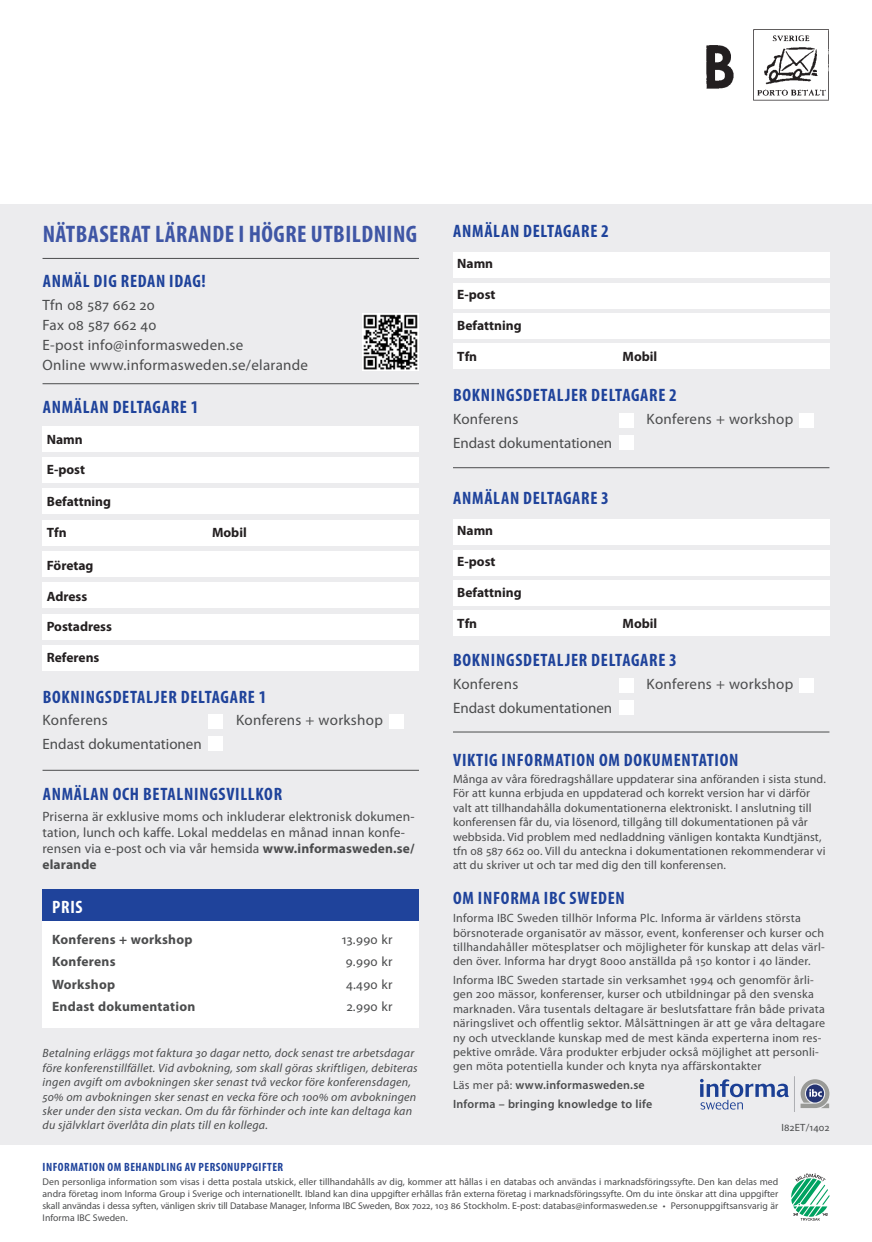
<style>
.page{position:relative;width:872px;height:1242px;background:#fff}
.page>*{position:absolute;margin:0;border:0;box-sizing:border-box;transform-origin:0 0}
.t1{font:700 condensed 24px "Myriad Pro";letter-spacing:.02em;color:#3f56a5}
.t2{font:700 condensed 18px "Myriad Pro";letter-spacing:.04em;color:#1f439b}
.t3{font:700 condensed 18px "Myriad Pro";color:#fff}
._6-Datum_baksidan{font:15px "Myriad Pro";letter-spacing:.01em;color:#4b4c4d}
._2-Programpunkter_Bu{font:15px "Myriad Pro";letter-spacing:.02em;color:#4b4c4d}
._2-Programpunkter{font:13.5px/16.2px "Myriad Pro";letter-spacing:.01em;color:#4b4c4d}
.t4{font:700 13.5px "Myriad Pro";color:#231f20}
._2-Programpunkter-2{font:700 13.5px "Myriad Pro";letter-spacing:.02em;color:#4b4c4d}
._2-Programpunkter-3{font:12px/14.4px "Myriad Pro";letter-spacing:.02em;color:#4b4c4d}
._2-Namn{font:italic 12px/14.4px "Myriad Pro";letter-spacing:.02em;color:#4b4c4d}
._2-Programpunkter-4{font:600 12px "Myriad Pro";letter-spacing:.02em;color:#4b4c4d}
.t5{font:700 condensed 12px "Myriad Pro";letter-spacing:.04em;color:#1f439b}
._2-Programpunkter-5{font:10.5px "Myriad Pro";letter-spacing:.02em;color:#4b4c4d}
.t6{font:9.75px/12px "Myriad Pro";letter-spacing:.005em;color:#4b4c4d;text-align:justify}
.s1{font-weight:700}
.s2{font-weight:400}
</style>
<div class="page">
<div style="left:0;top:204px;width:872px;height:940px;background:#ececee"></div>
<img style="left:706px;top:29px;width:123px;height:72px">
<div style="left:43px;top:426px;width:376px;height:25px;background:#fff"></div>
<div style="left:43px;top:457px;width:376px;height:26px;background:#fff"></div>
<div style="left:43px;top:488px;width:376px;height:26px;background:#fff"></div>
<div style="left:43px;top:520px;width:376px;height:25px;background:#fff"></div>
<div style="left:43px;top:551px;width:376px;height:26px;background:#fff"></div>
<div style="left:43px;top:583px;width:376px;height:25px;background:#fff"></div>
<div style="left:43px;top:614px;width:376px;height:25px;background:#fff"></div>
<div style="left:43px;top:645px;width:376px;height:26px;background:#fff"></div>
<div style="left:453px;top:253px;width:376px;height:25px;background:#fff"></div>
<div style="left:453px;top:283px;width:376px;height:25px;background:#fff"></div>
<div style="left:453px;top:313px;width:376px;height:26px;background:#fff"></div>
<div style="left:453px;top:344px;width:376px;height:25px;background:#fff"></div>
<img style="left:362px;top:314px;width:57px;height:56px">
<div style="left:389px;top:714px;width:15px;height:15px;background:#fff"></div>
<div style="left:208px;top:714px;width:15px;height:15px;background:#fff"></div>
<div style="left:208px;top:736px;width:15px;height:15px;background:#fff"></div>
<div style="left:43px;top:895px;width:376px;height:133px;background:#fff"></div>
<div style="left:43px;top:889px;width:376px;height:32px;background:#1f439b"></div>
<div style="left:453px;top:519px;width:376px;height:26px;background:#fff"></div>
<div style="left:453px;top:550px;width:376px;height:25px;background:#fff"></div>
<div style="left:453px;top:580px;width:376px;height:26px;background:#fff"></div>
<div style="left:453px;top:610px;width:376px;height:26px;background:#fff"></div>
<hr style="left:43px;top:258px;width:376px;height:1px;background:#4b4c4d">
<hr style="left:43px;top:383px;width:376px;height:1px;background:#4b4c4d">
<hr style="left:43px;top:770px;width:376px;height:1px;background:#4b4c4d">
<hr style="left:453px;top:731px;width:376px;height:1px;background:#4b4c4d">
<hr style="left:453px;top:467px;width:376px;height:1px;background:#4b4c4d">
<div style="left:799px;top:413px;width:15px;height:15px;background:#fff"></div>
<div style="left:619px;top:413px;width:14px;height:15px;background:#fff"></div>
<div style="left:619px;top:435px;width:14px;height:15px;background:#fff"></div>
<div style="left:799px;top:678px;width:15px;height:15px;background:#fff"></div>
<div style="left:619px;top:678px;width:14px;height:15px;background:#fff"></div>
<div style="left:619px;top:700px;width:14px;height:15px;background:#fff"></div>
<svg style="left:791px;top:1173px;width:38px;height:47px"></svg>
<svg style="left:700px;top:1079px;width:88px;height:30px"></svg>
<hr style="left:794px;top:1076px;width:1px;height:36px;background:#aeafb3">
<svg style="left:800px;top:1079px;width:29px;height:29px"></svg>
<p class="t1" style="left:43px;top:220px;width:376px">NÄTBASERAT LÄRANDE I HÖGRE UTBILDNING</p>
<p class="t2" style="left:43px;top:271px;width:164px">ANMÄL DIG REDAN IDAG!</p>
<p class="_2-Programpunkter_Bu" style="left:43px;top:296px;width:114px">Tfn 08 587 662 20</p>
<p class="_2-Programpunkter_Bu" style="left:43px;top:316px;width:115px">Fax 08 587 662 40</p>
<p class="_2-Programpunkter_Bu" style="left:43px;top:337px;width:202px">E-post info@informasweden.se</p>
<p class="_2-Programpunkter_Bu" style="left:43px;top:357px;width:267px">Online www.informasweden.se/elarande</p>
<p class="t2" style="left:43px;top:397px;width:157px">ANMÄLAN DELTAGARE 1</p>
<p class="t4" style="left:47px;top:431px;width:37px">Namn</p>
<p class="t4" style="left:47px;top:462px;width:40px">E-post</p>
<p class="t4" style="left:47px;top:494px;width:66px">Befattning</p>
<p class="t4" style="left:47px;top:525px;width:21px">Tfn</p>
<p class="t4" style="left:212px;top:525px;width:36px">Mobil</p>
<p class="t4" style="left:47px;top:557px;width:48px">Företag</p>
<p class="t4" style="left:47px;top:588px;width:42px">Adress</p>
<p class="t4" style="left:47px;top:619px;width:67px">Postadress</p>
<p class="t4" style="left:47px;top:650px;width:54px">Referens</p>
<p class="t2" style="left:43px;top:686px;width:225px">BOKNINGSDETALJER DELTAGARE 1</p>
<p class="_6-Datum_baksidan" style="left:43px;top:711px;width:67px">Konferens</p>
<p class="_6-Datum_baksidan" style="left:236px;top:711px;width:148px">Konferens + workshop</p>
<p class="_6-Datum_baksidan" style="left:43px;top:736px;width:161px">Endast dokumentationen</p>
<p class="t2" style="left:43px;top:784px;width:241px">ANMÄLAN OCH BETALNINGSVILLKOR</p>
<p class="_2-Programpunkter" style="left:43px;top:808px;width:373px">Priserna är exklusive moms och inkluderar elektronisk dokumen&shy;tation, lunch och kaffe. Lokal meddelas en månad innan konfe&shy;rensen via e-post och via vår hemsida <span class="s1">www.informasweden.se/ elarande</span></p>
<p class="t3" style="left:52px;top:897px;width:32px">PRIS</p>
<p class="_2-Programpunkter-2" style="left:52px;top:931px;width:142px">Konferens + workshop</p>
<p class="_2-Programpunkter" style="left:342px;top:931px;width:53px">13.990 kr</p>
<p class="_2-Programpunkter-2" style="left:52px;top:954px;width:65px">Konferens</p>
<p class="_2-Programpunkter" style="left:346px;top:954px;width:49px">9.990 kr</p>
<p class="_2-Programpunkter-2" style="left:52px;top:976px;width:65px">Workshop</p>
<p class="_2-Programpunkter" style="left:346px;top:976px;width:48px">4.490 kr</p>
<p class="_2-Programpunkter-2" style="left:52px;top:999px;width:145px">Endast dokumentation</p>
<p class="_2-Programpunkter" style="left:347px;top:999px;width:48px">2.990 kr</p>
<p class="_2-Namn" style="left:43px;top:1046px;width:377px">Betalning erläggs mot faktura 30 dagar netto, dock senast tre arbetsdagar före konferenstillfället. Vid avbokning, som skall göras skriftligen, debiteras ingen avgift om avbokningen sker senast två veckor före konferensdagen, 50% om avbokningen sker senast en vecka före och 100% om avbokningen sker under den sista veckan. Om du får förhinder och inte kan deltaga kan du självklart överlåta din plats till en kollega.</p>
<p class="t2" style="left:453px;top:221px;width:157px">ANMÄLAN DELTAGARE 2</p>
<p class="t4" style="left:457px;top:256px;width:37px">Namn</p>
<p class="t4" style="left:457px;top:287px;width:40px">E-post</p>
<p class="t4" style="left:457px;top:318px;width:66px">Befattning</p>
<p class="t4" style="left:457px;top:349px;width:21px">Tfn</p>
<p class="t4" style="left:622px;top:349px;width:36px">Mobil</p>
<p class="t2" style="left:453px;top:385px;width:225px">BOKNINGSDETALJER DELTAGARE 2</p>
<p class="_6-Datum_baksidan" style="left:453px;top:410px;width:67px">Konferens</p>
<p class="_6-Datum_baksidan" style="left:646px;top:410px;width:148px">Konferens + workshop</p>
<p class="_6-Datum_baksidan" style="left:453px;top:435px;width:161px">Endast dokumentationen</p>
<p class="t2" style="left:453px;top:488px;width:157px">ANMÄLAN DELTAGARE 3</p>
<p class="t4" style="left:457px;top:523px;width:37px">Namn</p>
<p class="t4" style="left:457px;top:553px;width:40px">E-post</p>
<p class="t4" style="left:457px;top:585px;width:66px">Befattning</p>
<p class="t4" style="left:457px;top:616px;width:21px">Tfn</p>
<p class="t4" style="left:622px;top:616px;width:36px">Mobil</p>
<p class="t2" style="left:453px;top:650px;width:225px">BOKNINGSDETALJER DELTAGARE 3</p>
<p class="_6-Datum_baksidan" style="left:453px;top:675px;width:67px">Konferens</p>
<p class="_6-Datum_baksidan" style="left:646px;top:675px;width:148px">Konferens + workshop</p>
<p class="_6-Datum_baksidan" style="left:453px;top:700px;width:161px">Endast dokumentationen</p>
<p class="t2" style="left:453px;top:750px;width:287px">VIKTIG INFORMATION OM DOKUMENTATION</p>
<p class="_2-Programpunkter-3" style="left:453px;top:772px;width:374px">Många av våra föredragshållare uppdaterar sina anföranden i sista stund.<br>För att kunna erbjuda en uppdaterad och korrekt version har vi därför valt att tillhandahålla dokumentationerna elektroniskt. I anslutning till konferensen får du, via lösenord, tillgång till dokumentationen på vår webbsida. Vid problem med nedladdning vänligen kontakta Kundtjänst, tfn 08 587 662 00. Vill du anteckna i dokumentationen rekommenderar vi att du skriver ut och tar med dig den till konferensen.</p>
<p class="t2" style="left:453px;top:887px;width:173px">OM INFORMA IBC SWEDEN</p>
<p class="_2-Programpunkter-3" style="left:453px;top:911px;width:373px">Informa IBC Sweden tillhör Informa Plc. Informa är världens största börsnoterade organisatör av mässor, event, konferenser och kurser och tillhandahåller mötesplatser och möjligheter för kunskap att delas värl&shy;den över. Informa har drygt 8000 anställda på 150 kontor i 40 länder.</p>
<p class="_2-Programpunkter-3" style="left:453px;top:973px;width:373px">Informa IBC Sweden startade sin verksamhet 1994 och genomför årli&shy;gen 200 mässor, konferenser, kurser och utbildningar på den svenska marknaden. Våra tusentals deltagare är beslutsfattare från både privata näringslivet och offentlig sektor. Målsättningen är att ge våra deltagare ny och utvecklande kunskap med de mest kända experterna inom res&shy;pektive område. Våra produkter erbjuder också möjlighet att personli&shy;gen möta potentiella kunder och knyta nya affärskontakter</p>
<p class="_2-Programpunkter-4" style="left:453px;top:1078px;width:193px"><span class="s2">Läs mer på:</span> www.informasweden.se</p>
<p class="_2-Programpunkter-4" style="left:453px;top:1097px;width:201px">Informa – bringing knowledge to life</p>
<p class="_2-Programpunkter-5" style="left:781px;top:1122px;width:49px">I82ET/1402</p>
<p class="t5" style="left:43px;top:1160px;width:242px">INFORMATION OM BEHANDLING AV PERSONUPPGIFTER</p>
<p class="t6" style="left:43px;top:1175px;width:737px">Den personliga information som visas i detta postala utskick, eller tillhandahålls av dig, kommer att hållas i en databas och användas i marknadsföringssyfte. Den kan delas med andra företag inom Informa Group i Sverige och internationellt. Ibland kan dina uppgifter erhållas från externa företag i marknadsföringssyfte. Om du inte önskar att dina uppgifter skall användas i dessa syften, vänligen skriv till Database Manager, Informa IBC Sweden, Box 7022, 103 86 Stockholm. E-post: databas@informasweden.se • Personuppgiftsansvarig är Informa IBC Sweden.</p>
</div>
